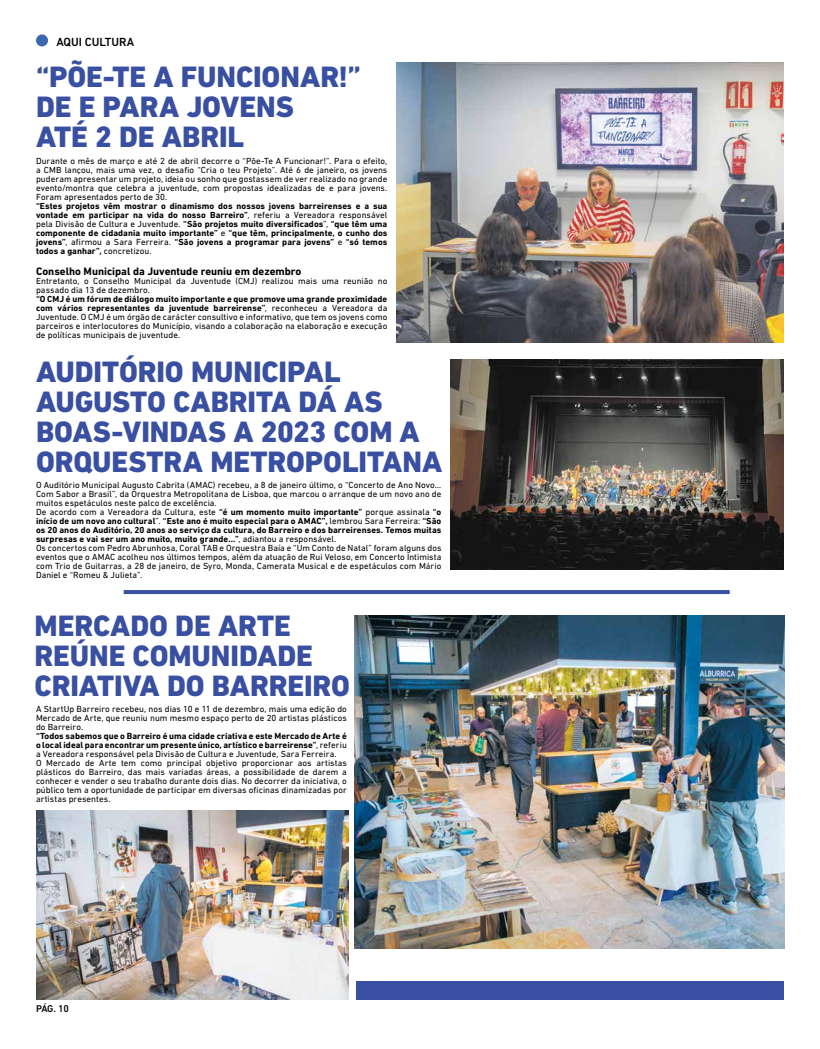
<style>
.page{position:relative;width:820px;height:1049px;background:#fff}
.page>*{position:absolute;margin:0;border:0;box-sizing:border-box;transform-origin:0 0}
.t1{font:800 30px/30px "DIN Next LT Pro";letter-spacing:-.005em;color:#394fa1}
.t2{font:500 12px "DIN Next LT Pro";color:#000}
.t3{font:700 11px "DIN Next LT Pro";color:#000}
.t4{font:500 10px "DIN Next LT Pro";color:#000}
.t5{font:9px/9px "DIN Next LT Pro";letter-spacing:.005em;color:#000}
.t6{font:700 9px/9px "DIN Next LT Pro";letter-spacing:.005em;color:#000;text-align:justify}
.s1{font-weight:400}
.s2{font-weight:700}
</style>
<div class="page">
<div style="left:36px;top:34px;width:12px;height:12px;background:#3b68b1;border-radius:50%"></div>
<hr style="left:124px;top:590px;width:605px;height:4px;background:#394fa1">
<img style="left:450px;top:360px;width:333px;height:210px">
<img style="left:36px;top:810px;width:312px;height:189px">
<img style="left:354px;top:616px;width:429px;height:332px">
<img style="left:396px;top:63px;width:387px;height:279px">
<div style="left:356px;top:981px;width:427px;height:18px;background:#394fa1"></div>
<h2 class="t2" style="left:56px;top:35px;width:79px">AQUI CULTURA</h2>
<h1 class="t1" style="left:36px;top:61px;width:326px">“PÕE-TE A FUNCIONAR!”<br>DE E PARA JOVENS<br>ATÉ 2 DE ABRIL</h1>
<p class="t5" style="left:36px;top:156px;width:353px;text-align:justify">Durante o mês de março e até 2 de abril decorre o “Põe-Te A Funcionar!”. Para o efeito, a CMB lançou, mais uma vez, o desafio “Cria o teu Projeto”. Até 6 de janeiro, os jovens puderam apresentar um projeto, ideia ou sonho que gostassem de ver realizado no grande evento/montra que celebra a juventude, com propostas idealizadas de e para jovens.<br>Foram apresentados perto de 30.</p>
<p class="t6" style="left:36px;top:201px;width:353px">“Estes projetos vêm mostrar o dinamismo dos nossos jovens barreirenses e a sua vontade em participar na vida do nosso Barreiro”<span class="s1">, referiu a Vereadora responsável pela Divisão de Cultura e Juventude.</span> “São projetos muito diversificados<span class="s1">”,</span> “que têm uma componente de cidadania muito importante” <span class="s1">e</span> “que têm, principalmente, o cunho dos jovens”<span class="s1">, afirmou a Sara Ferreira.</span> “São jovens a programar para jovens” <span class="s1">e</span> “só temos todos a ganhar”, <span class="s1">concretizou.</span></p>
<p class="t3" style="left:36px;top:265px;width:267px">Conselho Municipal da Juventude reuniu em dezembro</p>
<p class="t5" style="left:36px;top:276px;width:353px">Entretanto, o Conselho Municipal da Juventude (CMJ) realizou mais uma reunião no passado dia 13 de dezembro.</p>
<p class="t5" style="left:36px;top:294px;width:353px;text-align:justify"><span class="s2">“O CMJ é um fórum de diálogo muito importante e que promove uma grande proximidade com vários representantes da juventude barreirense”</span>, reconheceu a Vereadora da Juventude. O CMJ é um órgão de carácter consultivo e informativo, que tem os jovens como parceiros e interlocutores do Município, visando a colaboração na elaboração e execução de políticas municipais de juventude.</p>
<h1 class="t1" style="left:36px;top:357px;width:407px">AUDITÓRIO MUNICIPAL<br>AUGUSTO CABRITA DÁ AS<br>BOAS-VINDAS A 2023 COM A<br>ORQUESTRA METROPOLITANA</h1>
<p class="t5" style="left:36px;top:480px;width:407px">O Auditório Municipal Augusto Cabrita (AMAC) recebeu, a 8 de janeiro último, o “Concerto de Ano Novo… Com Sabor a Brasil”, da Orquestra Metropolitana de Lisboa, que marcou o arranque de um novo ano de muitos espetáculos neste palco de excelência.<br>De acordo com a Vereadora da Cultura, este <span class="s2">“é um momento muito importante”</span> porque assinala <span class="s2">“o início de um novo ano cultural</span>”. <span class="s2">“Este ano é muito especial para o AMAC”,</span> lembrou Sara Ferreira: <span class="s2">“São os 20 anos do Auditório, 20 anos ao serviço da cultura, do Barreiro e dos barreirenses. Temos muitas surpresas e vai ser um ano muito, muito grande…”</span>, adiantou a responsável.<br>Os concertos com Pedro Abrunhosa, Coral TAB e Orquestra Baía e “Um Conto de Natal” foram alguns dos eventos que o AMAC acolheu nos últimos tempos, além da atuação de Rui Veloso, em Concerto Intimista com Trio de Guitarras, a 28 de janeiro, de Syro, Monda, Camerata Musical e de espetáculos com Mário Daniel e “Romeu &amp; Julieta”.</p>
<h1 class="t1" style="left:35px;top:610px;width:317px">MERCADO DE ARTE<br>REÚNE COMUNIDADE<br>CRIATIVA DO BARREIRO</h1>
<p class="t5" style="left:36px;top:705px;width:312px;text-align:justify">A StartUp Barreiro recebeu, nos dias 10 e 11 de dezembro, mais uma edição do Mercado de Arte, que reuniu num mesmo espaço perto de 20 artistas plásticos do Barreiro.</p>
<p class="t5" style="left:36px;top:732px;width:312px"><span class="s2">“Todos sabemos que o Barreiro é uma cidade criativa e este Mercado de Arte é o local ideal para encontrar um presente único, artístico e barreirense”</span>, referiu a Vereadora responsável pela Divisão de Cultura e Juventude, Sara Ferreira.<br>O Mercado de Arte tem como principal objetivo proporcionar aos artistas plásticos do Barreiro, das mais variadas áreas, a possibilidade de darem a conhecer e vender o seu trabalho durante dois dias. No decorrer da iniciativa, o público tem a oportunidade de participar em diversas oficinas dinamizadas por artistas presentes.</p>
<p class="t4" style="left:36px;top:1003px;width:35px">PÁG. 10</p>
</div>
